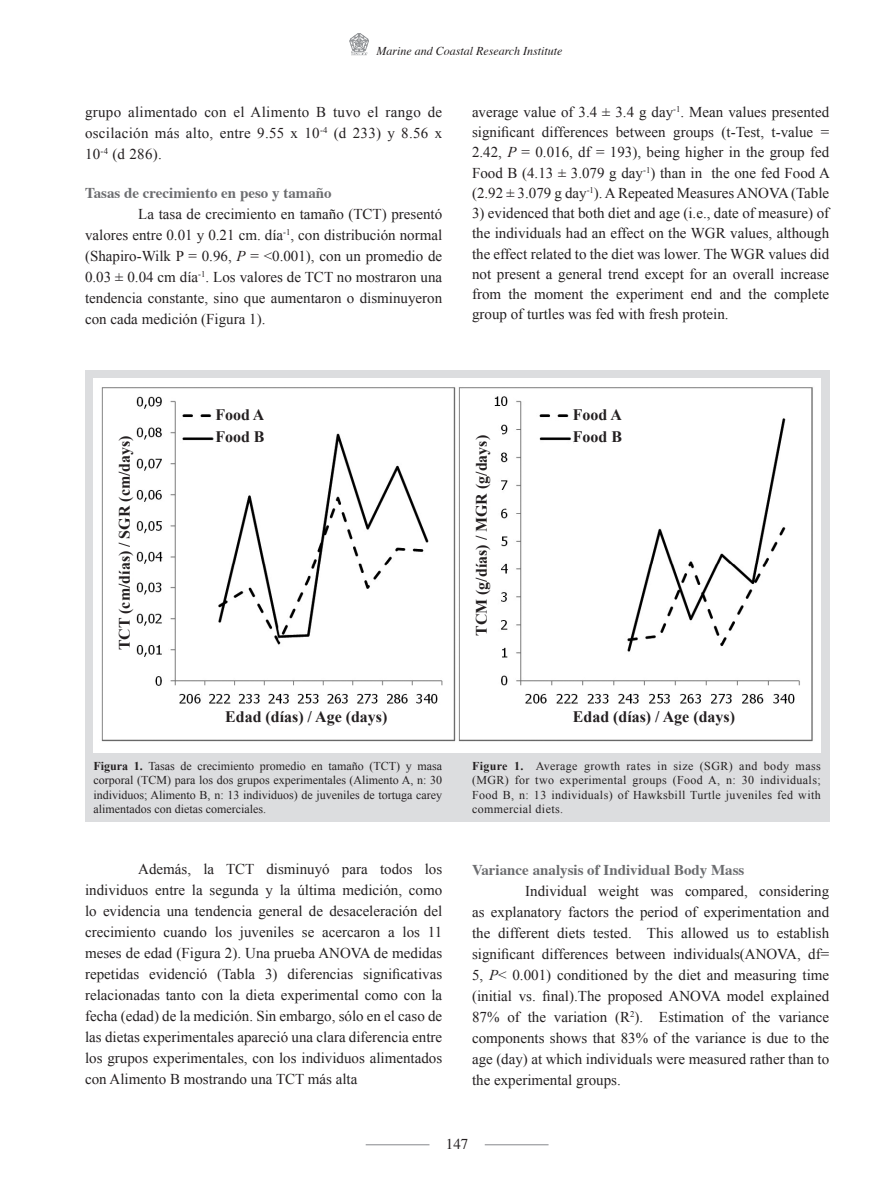
<style>
.page{position:relative;width:893px;height:1191px;background:#fff}
.page>*{position:absolute;margin:0;border:0;box-sizing:border-box;transform-origin:0 0}
.t1{font:700 15.9px/21.9px "Times New Roman";color:#231f20}
.t2{font:15px/21px "Times New Roman";color:#231f20;text-align:justify}
.t3{font:700 15px "Times";color:#6c6d70}
.t4{font:15px "Times";color:#231f20}
.t5{font:12px/14.4px "Times New Roman";color:#231f20;text-align:justify}
.t6{font:italic 12px "Times";color:#231f20}
.s1{font-style:italic}
.s2{font-weight:700}
</style>
<div class="page">
<hr style="left:366px;top:1144px;width:63px;height:1px;background:#939598">
<hr style="left:485px;top:1144px;width:64px;height:1px;background:#939598">
<svg style="left:350px;top:33px;width:19px;height:22px"></svg>
<div style="left:85px;top:370px;width:744px;height:451px;background:#dcdddf"></div>
<div style="left:94px;top:378px;width:727px;height:375px;background:#fff"></div>
<img style="left:101px;top:387px;width:712px;height:355px">
<p class="t6" style="left:376px;top:41px;width:188px">Marine and Coastal Research Institute</p>
<p class="t2" style="left:85px;top:101px;width:359px">grupo alimentado con el Alimento B tuvo el rango de oscilación más alto, entre 9.55 x 10<sup>-4</sup> (d 233) y 8.56 x 10<sup>-4</sup> (d 286).</p>
<p class="t3" style="left:85px;top:178px;width:248px">Tasas de crecimiento en peso y tamaño</p>
<p class="t2" style="left:85px;top:203px;width:359px;text-indent:53px">La tasa de crecimiento en tamaño (TCT) presentó valores entre 0.01 y 0.21 cm. día<sup>-1</sup>, con distribución normal (Shapiro-Wilk P = 0.96, <span class="s1">P</span> = &lt;0.001), con un promedio de 0.03 ± 0.04 cm día<sup>-1</sup>. Los valores de TCT no mostraron una tendencia constante, sino que aumentaron o disminuyeron con cada medición (Figura 1).</p>
<p class="t2" style="left:472px;top:101px;width:360px;line-height:20.2px">average value of 3.4 ± 3.4 g day<sup>-1</sup>. Mean values presented significant differences between groups (t-Test, t-value = 2.42, <span class="s1">P</span> = 0.016, df = 193), being higher in the group fed Food B (4.13 ± 3.079 g day<sup>-1</sup>) than in the one fed Food A (2.92 ± 3.079 g day<sup>-1</sup>). A Repeated Measures ANOVA (Table</p>
<p class="t2" style="left:472px;top:203px;width:359px;line-height:20.2px">3) evidenced that both diet and age (i.e., date of measure) of the individuals had an effect on the WGR values, although the effect related to the diet was lower. The WGR values did not present a general trend except for an overall increase from the moment the experiment end and the complete group of turtles was fed with fresh protein.</p>
<p class="t1" style="left:113px;top:650px;width:216px;rotate:-90deg">TCT (cm/días) / SGR (cm/days)</p>
<p class="t1" style="left:215px;top:404px;width:51px">Food A<br>Food B</p>
<p class="t1" style="left:573px;top:404px;width:51px">Food A<br>Food B</p>
<p class="t1" style="left:470px;top:636px;width:202px;rotate:-90deg">TCM (g/días) / MGR (g/days)</p>
<p class="t1" style="left:225px;top:705px;width:164px">Edad (días) / Age (days)</p>
<p class="t1" style="left:573px;top:705px;width:164px">Edad (días) / Age (days)</p>
<p class="t5" style="left:94px;top:758px;width:350px"><span class="s2">Figura 1.</span> Tasas de crecimiento promedio en tamaño (TCT) y masa corporal (TCM) para los dos grupos experimentales (Alimento A, n: 30 individuos; Alimento B, n: 13 individuos) de juveniles de tortuga carey alimentados con dietas comerciales.</p>
<p class="t5" style="left:472px;top:758px;width:350px"><span class="s2">Figure 1.</span> Average growth rates in size (SGR) and body mass (MGR) for two experimental groups (Food A, n: 30 individuals; Food B, n: 13 individuals) of Hawksbill Turtle juveniles fed with commercial diets.</p>
<p class="t2" style="left:85px;top:858px;width:359px;text-indent:53px">Además, la TCT disminuyó para todos los individuos entre la segunda y la última medición, como lo evidencia una tendencia general de desaceleración del crecimiento cuando los juveniles se acercaron a los 11 meses de edad (Figura 2). Una prueba ANOVA de medidas repetidas evidenció (Tabla 3) diferencias significativas relacionadas tanto con la dieta experimental como con la fecha (edad) de la medición. Sin embargo, sólo en el caso de las dietas experimentales apareció una clara diferencia entre los grupos experimentales, con los individuos alimentados con Alimento B mostrando una TCT más alta</p>
<p class="t3" style="left:472px;top:855px;width:274px">Variance analysis of Individual Body Mass</p>
<p class="t2" style="left:472px;top:880px;width:359px;text-indent:53px">Individual weight was compared, considering as explanatory factors the period of experimentation and the different diets tested. This allowed us to establish significant differences between individuals(ANOVA, df= 5, <span class="s1">P</span>&lt; 0.001) conditioned by the diet and measuring time (initial vs. final).The proposed ANOVA model explained 87% of the variation (R<sup>2</sup>). Estimation of the variance components shows that 83% of the variance is due to the age (day) at which individuals were measured rather than to the experimental groups.</p>
<p class="t4" style="left:446px;top:1129px;width:24px">147</p>
</div>
